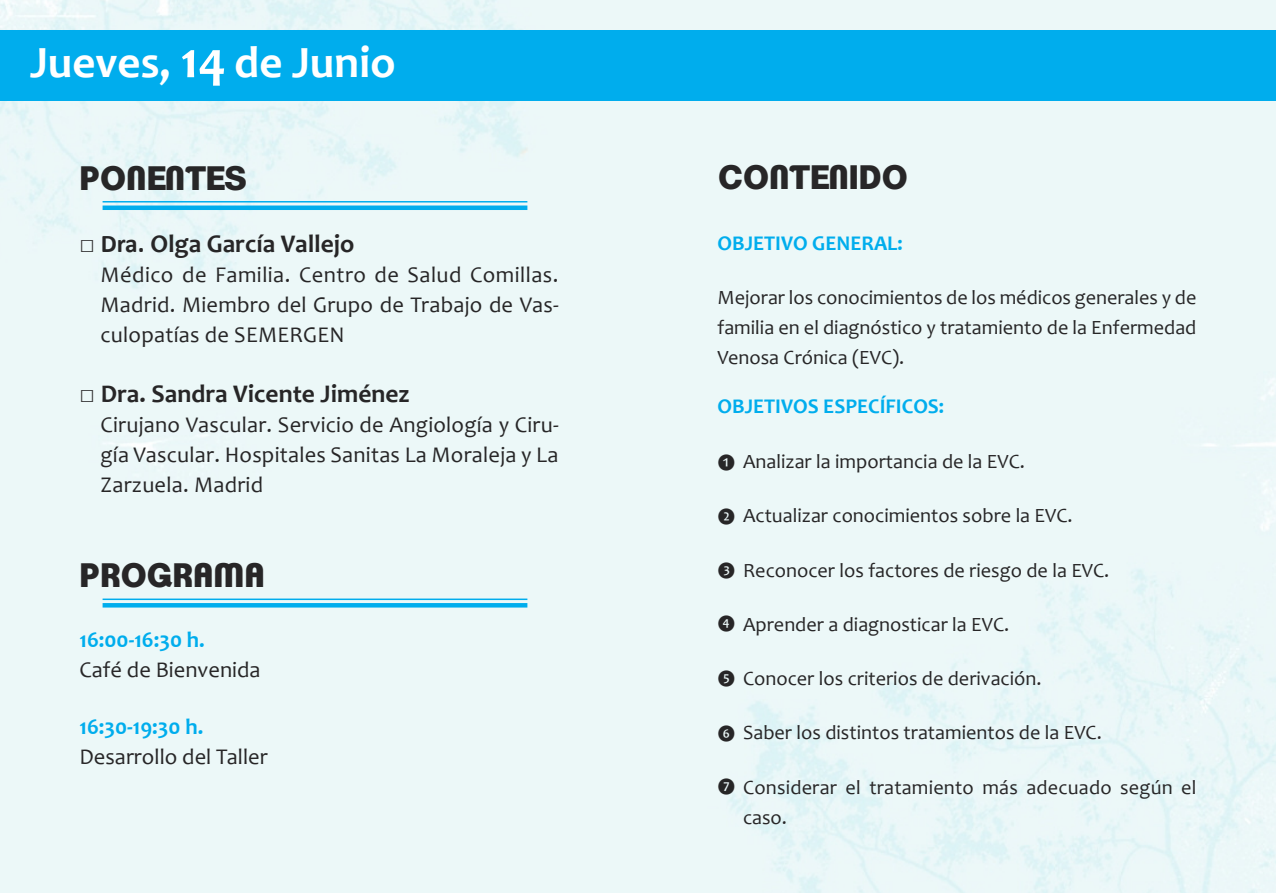
<style>
.page{position:relative;width:1276px;height:893px;background:#fff}
.page>*{position:absolute;margin:0;border:0;box-sizing:border-box;transform-origin:0 0}
.t1{font:700 45px "Candara";color:#fff}
.t2{font:800 33px "Clemente P Dao";color:#272627}
.t3{font:700 25.5px "Candara";color:#272627}
.t4{font:22.5px/30px "Candara";letter-spacing:.01em;color:#272627;text-align:justify}
.t5{font:700 22.5px "Candara";color:#00aded}
.t6{font:700 21px "Candara";color:#00aded}
.t7{font:20.25px/30px "Candara";color:#272627;text-align:justify}
.s1{font-size:52.5px}
.s2{font-family:"Calibri"}
</style>
<div class="page">
<hr style="left:103px;top:201px;width:424px;height:2px;background:#00aded">
<hr style="left:103px;top:206px;width:424px;height:4px;background:#00aded">
<hr style="left:103px;top:599px;width:424px;height:1px;background:#00aded">
<div style="left:103px;top:603px;width:424px;height:5px;background:#00aded"></div>
<div style="left:0;top:30px;width:1276px;height:71px;background:#00aded"></div>
<h1 class="t1" style="left:30px;top:45px;width:367px">Jueves, <span class="s1">14</span> de Junio</h1>
<h2 class="t2" style="left:80px;top:163px;width:168px">PONENTES</h2>
<p class="t3" style="left:80px;top:233px;width:276px"><span class="s2">□ Dra.</span> Olga García Vallejo</p>
<p class="t4" style="left:101px;top:262px;width:460px">Médico de Familia. Centro de Salud Comillas.<br>Madrid. Miembro del Grupo de Trabajo de Vas&shy;culopatías de SEMERGEN</p>
<p class="t3" style="left:80px;top:383px;width:331px"><span class="s2">□</span> Dra. Sandra Vicente Jiménez</p>
<p class="t4" style="left:101px;top:412px;width:460px">Cirujano Vascular. Servicio de Angiología y Ciru&shy;gía Vascular. Hospitales Sanitas La Moraleja y La Zarzuela. Madrid</p>
<h2 class="t2" style="left:80px;top:561px;width:187px">PROGRAMA</h2>
<p class="t5" style="left:80px;top:631px;width:127px">16:00-16:30 h.</p>
<p class="t4" style="left:80px;top:657px;width:182px">Café de Bienvenida</p>
<p class="t5" style="left:80px;top:718px;width:125px">16:30-19:30 h.</p>
<p class="t4" style="left:80px;top:744px;width:190px">Desarrollo del Taller</p>
<h2 class="t2" style="left:718px;top:162px;width:191px">CONTENIDO</h2>
<p class="t6" style="left:717px;top:235px;width:187px">OBJETIVO GENERAL:</p>
<p class="t7" style="left:717px;top:284px;width:480px">Mejorar los conocimientos de los médicos generales y de familia en el diagnóstico y tratamiento de la Enfermedad Venosa Crónica (EVC).</p>
<p class="t6" style="left:717px;top:398px;width:228px">OBJETIVOS ESPECÍFICOS:</p>
<p class="t7" style="left:717px;top:448px;width:309px">❶ Analizar la importancia de la EVC.</p>
<p class="t7" style="left:717px;top:503px;width:356px">❷ Actualizar conocimientos sobre la EVC.</p>
<p class="t7" style="left:717px;top:557px;width:393px">❸ Reconocer los factores de riesgo de la EVC.</p>
<p class="t7" style="left:717px;top:611px;width:293px">❹ Aprender a diagnosticar la EVC.</p>
<p class="t7" style="left:717px;top:666px;width:325px">❺ Conocer los criterios de derivación.</p>
<p class="t7" style="left:717px;top:720px;width:386px">❻ Saber los distintos tratamientos de la EVC.</p>
<p class="t7" style="left:743px;top:774px;width:455px;text-indent:-25px">❼ Considerar el tratamiento más adecuado según el caso.</p>
</div>
